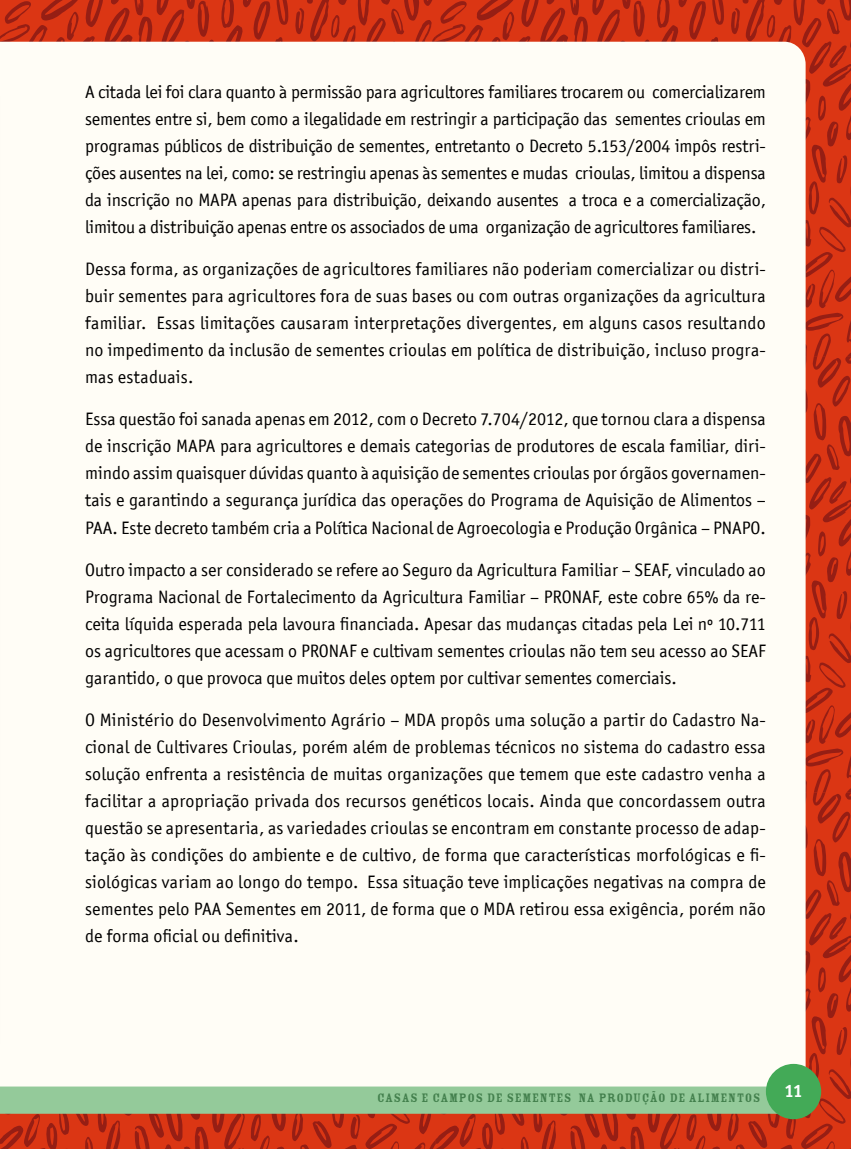
<style>
.page{position:relative;width:851px;height:1149px;background:#fff}
.page>*{position:absolute;margin:0;border:0;box-sizing:border-box;transform-origin:0 0}
.t1{font:18px/27px "Officina San ITC";color:#000;text-align:justify}
.t2{font:700 18px "Officina San ITC";color:#fff}
.t3{font:13.5px "Rosewood Std Fill";letter-spacing:.05em;color:#43804d}
</style>
<div class="page">
<svg style="left:0;top:0;width:435px;height:42px;background:#c83015"></svg>
<svg style="left:435px;top:0;width:415px;height:356px;background:#c93116"></svg>
<svg style="left:805px;top:356px;width:45px;height:436px;background:#ca3217"></svg>
<svg style="left:0;top:1113px;width:435px;height:35px;background:#c73216"></svg>
<svg style="left:435px;top:792px;width:415px;height:356px;background:#c83216"></svg>
<div style="left:435px;top:42px;width:370px;height:1044px;background:#fffdf6"></div>
<div style="left:0;top:1086px;width:776px;height:27px;background:#94ca9a"></div>
<div style="left:765px;top:1063px;width:56px;height:55px;background:#43aa57;border-radius:50%"></div>
<p class="t1" style="left:85px;top:78px;width:682px">A citada lei foi clara quanto à permissão para agricultores familiares trocarem ou comercializarem sementes entre si, bem como a ilegalidade em restringir a participação das sementes crioulas em programas públicos de distribuição de sementes, entretanto o Decreto 5.153/2004 impôs restri&shy;ções ausentes na lei, como: se restringiu apenas às sementes e mudas crioulas, limitou a dispensa da inscrição no MAPA apenas para distribuição, deixando ausentes a troca e a comercialização, limitou a distribuição apenas entre os associados de uma organização de agricultores familiares.</p>
<p class="t1" style="left:85px;top:255px;width:682px">Dessa forma, as organizações de agricultores familiares não poderiam comercializar ou distri&shy;buir sementes para agricultores fora de suas bases ou com outras organizações da agricultura familiar. Essas limitações causaram interpretações divergentes, em alguns casos resultando no impedimento da inclusão de sementes crioulas em política de distribuição, incluso progra&shy;mas estaduais.</p>
<p class="t1" style="left:85px;top:405px;width:682px">Essa questão foi sanada apenas em 2012, com o Decreto 7.704/2012, que tornou clara a dispensa de inscrição MAPA para agricultores e demais categorias de produtores de escala familiar, diri&shy;mindo assim quaisquer dúvidas quanto à aquisição de sementes crioulas por órgãos governamen&shy;tais e garantindo a segurança jurídica das operações do Programa de Aquisição de Alimentos – PAA. Este decreto também cria a Política Nacional de Agroecologia e Produção Orgânica – PNAPO.</p>
<p class="t1" style="left:85px;top:555px;width:682px">Outro impacto a ser considerado se refere ao Seguro da Agricultura Familiar – SEAF, vinculado ao Programa Nacional de Fortalecimento da Agricultura Familiar – PRONAF, este cobre 65% da re&shy;ceita líquida esperada pela lavoura financiada. Apesar das mudanças citadas pela Lei nº 10.711 os agricultores que acessam o PRONAF e cultivam sementes crioulas não tem seu acesso ao SEAF garantido, o que provoca que muitos deles optem por cultivar sementes comerciais.</p>
<p class="t1" style="left:85px;top:705px;width:682px">O Ministério do Desenvolvimento Agrário – MDA propôs uma solução a partir do Cadastro Na&shy;cional de Cultivares Crioulas, porém além de problemas técnicos no sistema do cadastro essa solução enfrenta a resistência de muitas organizações que temem que este cadastro venha a facilitar a apropriação privada dos recursos genéticos locais. Ainda que concordassem outra questão se apresentaria, as variedades crioulas se encontram em constante processo de adap&shy;tação às condições do ambiente e de cultivo, de forma que características morfológicas e fi&shy;siológicas variam ao longo do tempo. Essa situação teve implicações negativas na compra de sementes pelo PAA Sementes em 2011, de forma que o MDA retirou essa exigência, porém não de forma oficial ou definitiva.</p>
<p class="t3" style="left:377px;top:1090px;width:385px">CASAS E CAMPOS DE SEMENTES NA PRODUÇÃO DE ALIMENTOS</p>
<p class="t2" style="left:784px;top:1078px;width:20px">11</p>
</div>
